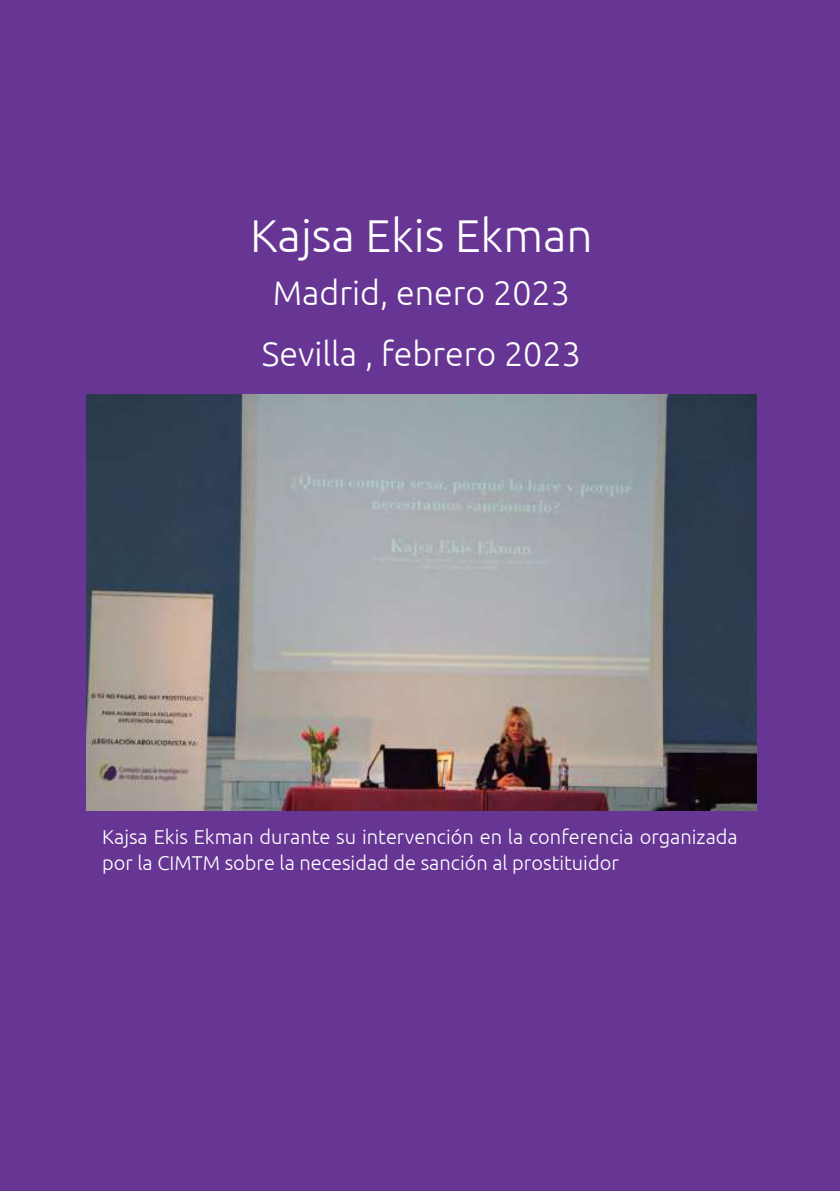
<style>
.page{position:relative;width:840px;height:1191px;background:#fff}
.page>*{position:absolute;margin:0;border:0;box-sizing:border-box;transform-origin:0 0}
.t1{font:300 46px "Ubuntu";color:#fff}
.t2{font:300 34px/60.8px "Ubuntu";color:#fff;text-align:center}
.t3{font:300 20px/26px "Ubuntu";color:#fff}
</style>
<div class="page">
<div style="left:1px;top:0;width:838px;height:1191px;background:#673694"></div>
<hr style="left:0;top:0;width:1px;height:1191px;background:#673694">
<img style="left:86px;top:394px;width:669px;height:416px">
<h1 class="t1" style="left:250px;top:208px;width:344px">Kajsa Ekis Ekman</h1>
<h2 class="t2" style="left:262px;top:262px;width:320px">Madrid, enero 2023<br>Sevilla , febrero 2023</h2>
<p class="t3" style="left:102px;top:823px;width:636px">Kajsa Ekis Ekman durante su intervención en la conferencia organizada por la CIMTM sobre la necesidad de sanción al prostituidor</p>
</div>
